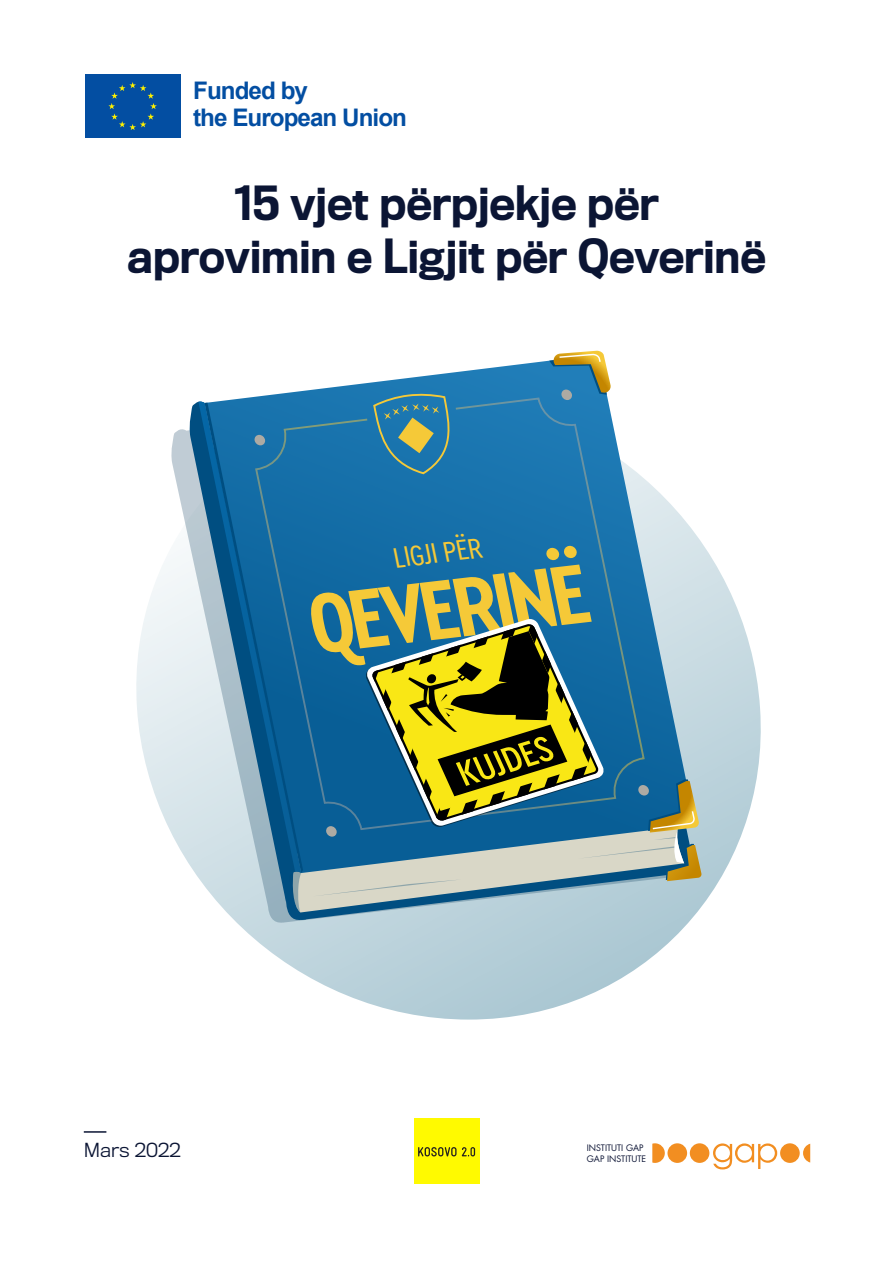
<style>
.page{position:relative;width:893px;height:1263px;background:#fff}
.page>*{position:absolute;margin:0;border:0;box-sizing:border-box;transform-origin:0 0}
.t1{font:700 88.2px "Cera Condensed Pro";color:#f5c938;scale:1.05 1}
.t2{font:500 43.65px/52.3px "Titling Gothic FB Narrow";color:#0b1534;text-align:center}
.t3{font:29.85px "Cera Condensed Pro";color:#f5c938;scale:1.05 1}
.t4{font:700 24.3px/26.7px "Arial";letter-spacing:-.04em;color:#034ea2}
.t5{font:300 18px "Titling Gothic FB Normal";color:#0b1534}
.t6{font:8.7px/11.9px "Futura LT";color:#0e1636}
</style>
<div class="page">
<svg style="left:136px;top:534px;width:625px;height:485px"></svg>
<svg style="left:171px;top:429px;width:506px;height:494px"></svg>
<svg style="left:246px;top:360px;width:449px;height:263px"></svg>
<svg style="left:255px;top:397px;width:390px;height:226px;background:#2277ae"></svg>
<svg style="left:188px;top:398px;width:113px;height:505px"></svg>
<svg style="left:198px;top:401px;width:103px;height:472px;background:#518db2"></svg>
<svg style="left:283px;top:623px;width:419px;height:298px;background:#5e8887"></svg>
<svg style="left:549px;top:351px;width:62px;height:44px;background:#799788"></svg>
<svg style="left:372px;top:393px;width:84px;height:82px;background:#40849a"></svg>
<div style="left:326px;top:826px;width:11px;height:11px;background:#adaaa3;border-radius:50%"></div>
<div style="left:638px;top:785px;width:11px;height:10px;background:#adaaa3;border-radius:50%"></div>
<div style="left:254px;top:435px;width:11px;height:10px;background:#adaaa3;border-radius:50%"></div>
<div style="left:561px;top:390px;width:11px;height:10px;background:#adaaa3;border-radius:50%"></div>
<div style="left:690px;top:1143px;width:19px;height:20px;background:#f28e21;border-radius:50%"></div>
<div style="left:667px;top:1143px;width:20px;height:20px;background:#f28e21;border-radius:50%"></div>
<div style="left:780px;top:1143px;width:20px;height:20px;background:#f28e21;border-radius:50%"></div>
<svg style="left:713px;top:1143px;width:64px;height:26px"></svg>
<svg style="left:652px;top:1143px;width:13px;height:20px"></svg>
<svg style="left:803px;top:1144px;width:7px;height:18px"></svg>
<div style="left:414px;top:1118px;width:65px;height:65px;background:#fffa00"></div>
<svg style="left:418px;top:1147px;width:38px;height:9px"></svg>
<svg style="left:462px;top:1147px;width:13px;height:9px"></svg>
<hr style="left:84px;top:1131px;width:22px;height:2px;background:#0b1534">
<div style="left:85px;top:74px;width:96px;height:64px;background:#034ea2"></div>
<svg style="left:108px;top:82px;width:49px;height:48px"></svg>
<p class="t4" style="left:193px;top:77px;width:215px">Funded by<br>the European Union</p>
<p class="t2" style="left:127px;top:178px;width:640px">15 vjet përpjekje për aprovimin e Ligjit për Qeverinë</p>
<p class="t3" style="left:392px;top:538px;width:86px;rotate:-7deg">LIGJI PËR</p>
<h1 class="t1" style="left:305px;top:567px;width:268px;rotate:-7deg">QEVERINË</h1>
<p class="t5" style="left:84px;top:1140px;width:98px">Mars 2022</p>
<p class="t6" style="left:587px;top:1141px;width:61px">INSTITUTI GAP<br>GAP INSTITUTE</p>
</div>
